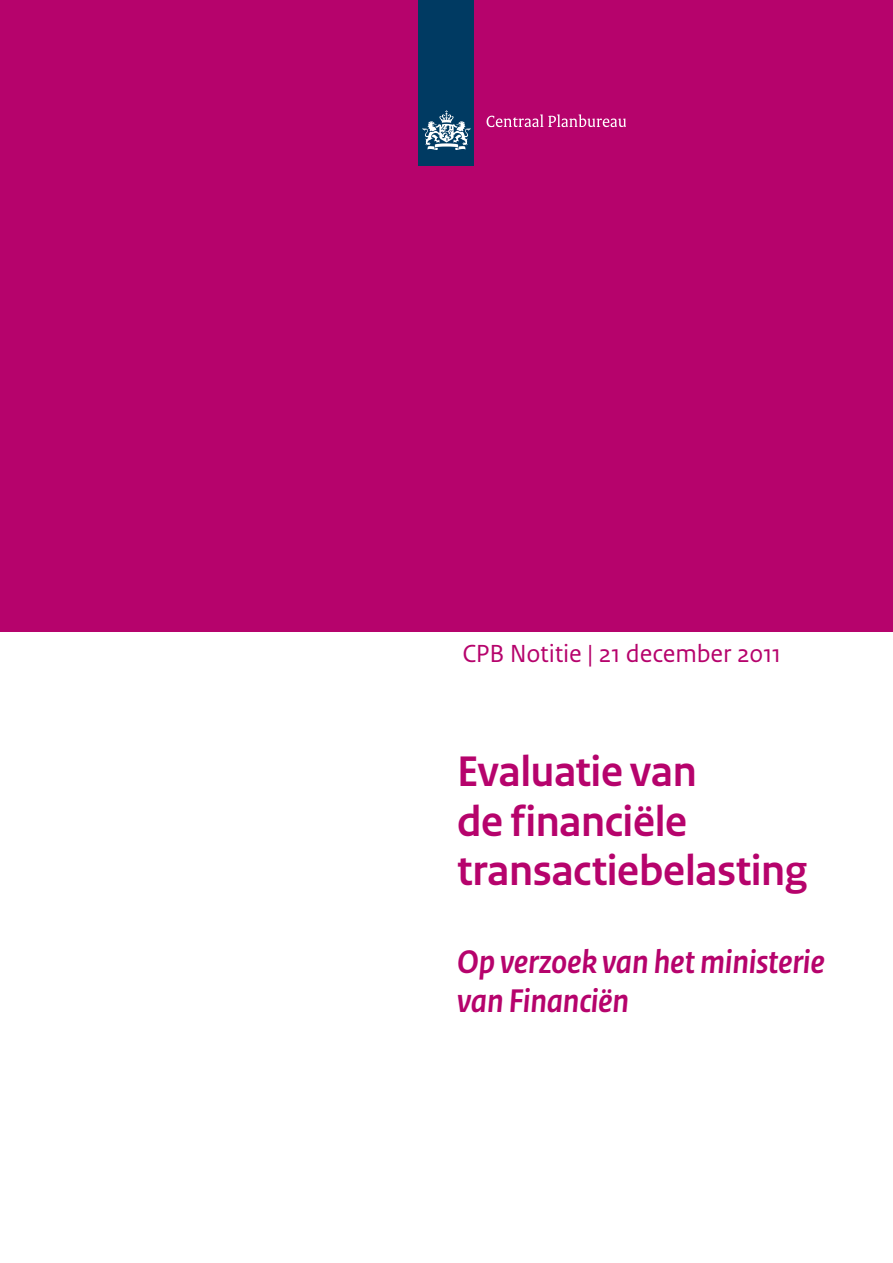
<style>
.page{position:relative;width:893px;height:1263px;background:#fff}
.page>*{position:absolute;margin:0;border:0;box-sizing:border-box;transform-origin:0 0}
.t1{font:700 45px/49.2px "Rijksoverheid Sans Heading";letter-spacing:-.005em;color:#b6036c}
.t2{font:italic 700 34.5px/38.7px "Rijksoverheid Sans Heading";letter-spacing:-.005em;color:#b6036c}
.t3{font:26.1px "Rijksoverheid Sans Text";letter-spacing:-.005em;color:#b6036c}
</style>
<div class="page">
<div style="left:0;top:0;width:893px;height:631px;background:#b6036c"></div>
<div style="left:419px;top:0;width:55px;height:166px;background:#003a62"></div>
<svg style="left:423px;top:110px;width:47px;height:40px"></svg>
<svg style="left:487px;top:114px;width:139px;height:13px"></svg>
<p class="t3" style="left:462px;top:639px;width:320px">CPB Notitie | 21 december 2011</p>
<p class="t1" style="left:457px;top:748px;width:351px">Evaluatie van<br>de financiële transactiebelasting</p>
<p class="t2" style="left:457px;top:943px;width:369px">Op verzoek van het ministerie van Financiën</p>
</div>
